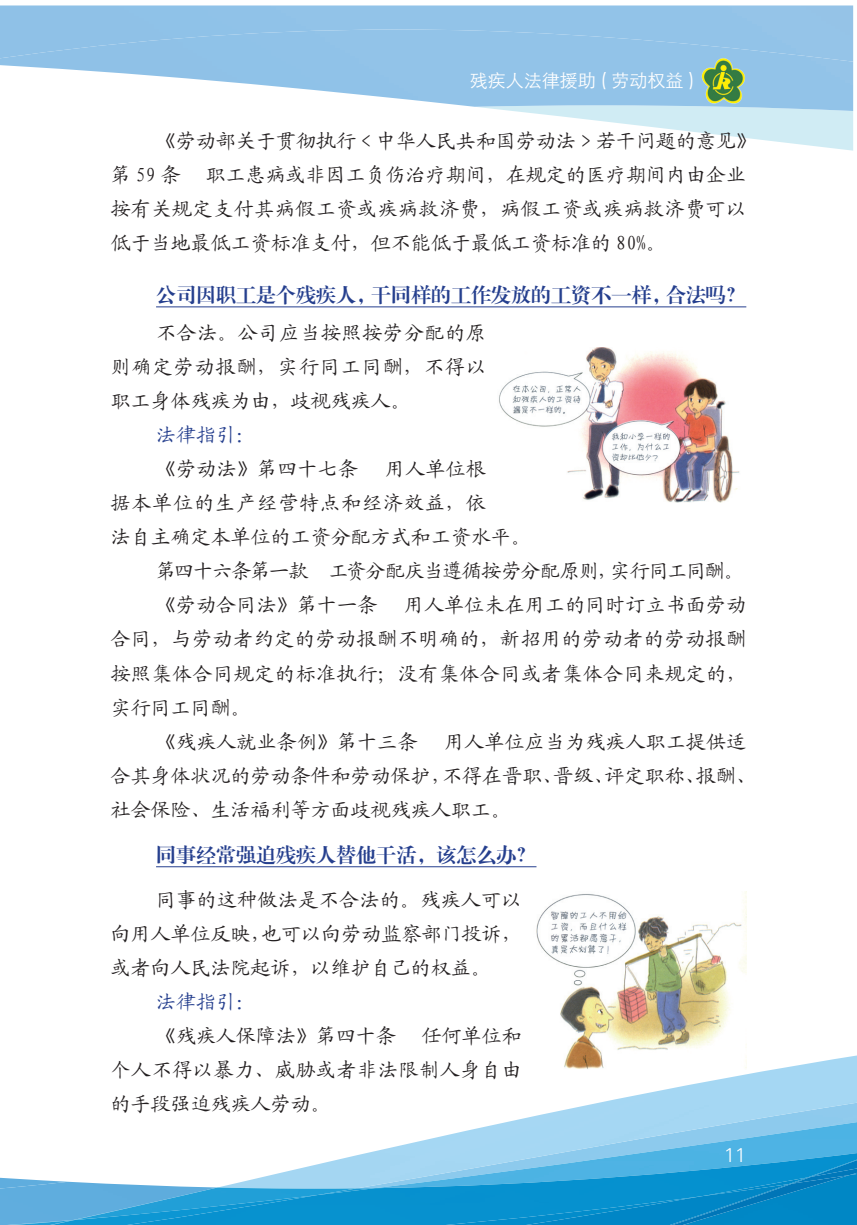
<style>
.page{position:relative;width:857px;height:1225px;background:#fff}
.page>*{position:absolute;margin:0;border:0;box-sizing:border-box;transform-origin:0 0}
.t1{font:20px/34px "Kai Ti GB2312";color:#231f20;text-align:justify}
.t2{font:20px "Kai Ti GB2312";letter-spacing:.025em;color:#231f20}
.t3{font:20px "FZXBSK GBK1 0";color:#253f8e}
.t4{font:20px "Kai Ti GB2312";letter-spacing:-.045em;color:#231f20}
.t5{font:20px "Kai Ti GB2312";letter-spacing:.045em;color:#231f20}
.t6{font:20px "Kai Ti GB2312";color:#253f8e}
.t7{font:20px "FZY1 K GBK1 0";color:#fff}
.t8{font:18px "ST Xihei";color:#fff}
</style>
<div class="page">
<svg style="left:514px;top:111px;width:338px;height:40px"></svg>
<img style="left:0;top:63px;width:852px;height:48px">
<img style="left:517px;top:1055px;width:339px;height:65px">
<img style="left:376px;top:1120px;width:480px;height:31px">
<img style="left:0;top:1151px;width:856px;height:74px">
<img style="left:0;top:1195px;width:317px;height:30px">
<img style="left:549px;top:1183px;width:243px;height:42px">
<img style="left:788px;top:1176px;width:22px;height:8px">
<img style="left:806px;top:1154px;width:50px;height:23px">
<img style="left:701px;top:57px;width:45px;height:46px">
<hr style="left:156px;top:306px;width:590px;height:1px;background:#253f8e">
<hr style="left:156px;top:866px;width:380px;height:1px;background:#253f8e">
<img style="left:499px;top:347px;width:241px;height:155px">
<img style="left:533px;top:891px;width:213px;height:178px">
<p class="t8" style="left:469px;top:67px;width:226px">残疾人法律援助 ( 劳动权益 )</p>
<p class="t1" style="left:111px;top:123px;width:646px;text-align:left;text-indent:45px">《劳动部关于贯彻执行 &lt; 中华人民共和国劳动法 &gt; 若干问题的意见》第 59 条 职工患病或非因工负伤治疗期间，在规定的医疗期间内由企业按有关规定支付其病假工资或疾病救济费，病假工资或疾病救济费可以低于当地最低工资标准支付，但不能低于最低工资标准的 80%。</p>
<p class="t3" style="left:156px;top:284px;width:591px">公司因职工是个残疾人，干同样的工作发放的工资不一样，合法吗？</p>
<p class="t1" style="left:111px;top:316px;width:377px;text-indent:45px">不合法。公司应当按照按劳分配的原则确定劳动报酬，实行同工同酬，不得以职工身体残疾为由，歧视残疾人。</p>
<p class="t6" style="left:156px;top:425px;width:101px">法律指引：</p>
<p class="t1" style="left:156px;top:452px;width:204px">《劳动法》第四十七条</p>
<p class="t1" style="left:385px;top:452px;width:102px">用人单位根</p>
<p class="t5" style="left:111px;top:493px;width:377px">据本单位的生产经营特点和经济效益，依</p>
<p class="t1" style="left:111px;top:520px;width:421px">法自主确定本单位的工资分配方式和工资水平。</p>
<p class="t4" style="left:156px;top:561px;width:589px">第四十六条第一款 工资分配庆当遵循按劳分配原则，实行同工同酬。</p>
<p class="t1" style="left:156px;top:588px;width:223px">《劳动合同法》第十一条</p>
<p class="t1" style="left:404px;top:588px;width:343px">用人单位未在用工的同时订立书面劳动</p>
<p class="t2" style="left:111px;top:629px;width:637px">合同，与劳动者约定的劳动报酬不明确的，新招用的劳动者的劳动报酬</p>
<p class="t2" style="left:111px;top:663px;width:637px">按照集体合同规定的标准执行；没有集体合同或者集体合同来规定的，</p>
<p class="t1" style="left:111px;top:690px;width:141px">实行同工同酬。</p>
<p class="t1" style="left:156px;top:724px;width:263px">《残疾人就业条例》第十三条</p>
<p class="t1" style="left:111px;top:724px;width:646px;text-align:left;text-indent:333px">用人单位应当为残疾人职工提供适合其身体状况的劳动条件和劳动保护，不得在晋职、晋级、评定职称、报酬、社会保险、生活福利等方面歧视残疾人职工。</p>
<p class="t3" style="left:156px;top:843px;width:381px">同事经常强迫残疾人替他干活，该怎么办？</p>
<p class="t1" style="left:111px;top:883px;width:412px;text-indent:45px">同事的这种做法是不合法的。残疾人可以向用人单位反映，也可以向劳动监察部门投诉，或者向人民法院起诉，以维护自己的权益。</p>
<p class="t6" style="left:156px;top:992px;width:101px">法律指引：</p>
<p class="t1" style="left:156px;top:1019px;width:241px">《残疾人保障法》第四十条</p>
<p class="t1" style="left:111px;top:1019px;width:412px;text-indent:311px">任何单位和个人不得以暴力、威胁或者非法限制人身自由的手段强迫残疾人劳动。</p>
<p class="t7" style="left:723px;top:1144px;width:24px">11</p>
</div>
